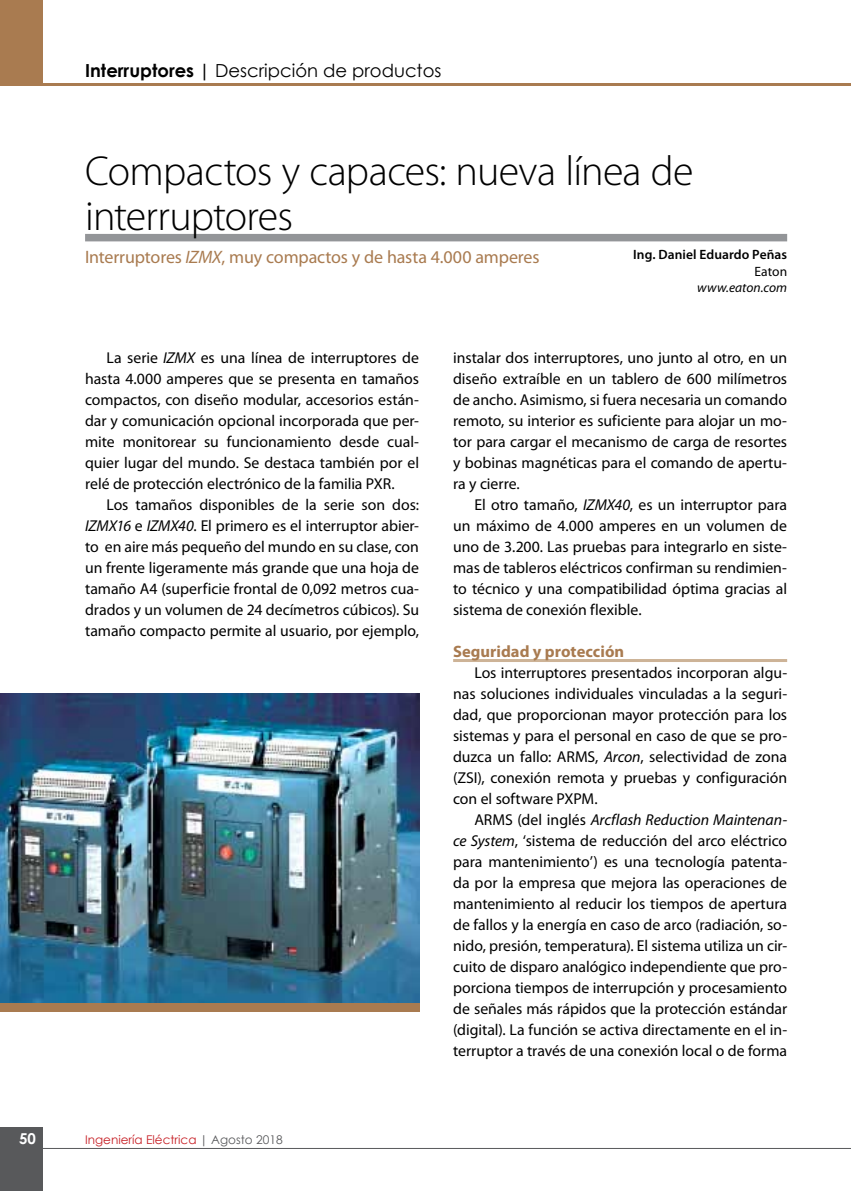
<style>
.page{position:relative;width:851px;height:1191px;background:#fff}
.page>*{position:absolute;margin:0;border:0;box-sizing:border-box;transform-origin:0 0}
.t1{font:300 42px/45px "Myriad Pro";letter-spacing:-.02em;color:#000}
.t2{font:18px "Myriad Pro";letter-spacing:-.01em;color:#a97b50}
.t3{font:18px "Century Gothic";color:#000}
.t4{font:700 16.5px "Myriad Pro";color:#a97b50}
.t5{font:15.75px/21px "Myriad Pro";color:#000;text-align:justify}
.t6{font:700 15px "Century Gothic";color:#fff}
.t7{font:600 13.5px "Myriad Pro";letter-spacing:.005em;color:#000}
.t8{font:italic 13.5px "Myriad Pro";letter-spacing:.005em;color:#000}
.t9{font:13.5px "Myriad Pro";letter-spacing:.005em;color:#000}
.t10{font:12px "Century Gothic";color:#c61d23}
.s1{font-weight:700}
.s2{font-style:italic}
.s3{color:#58595b}
</style>
<div class="page">
<div style="left:0;top:1127px;width:43px;height:64px;background:#58595b"></div>
<hr style="left:0;top:1148px;width:850px;height:1px;background:#58595b">
<div style="left:0;top:0;width:43px;height:85px;background:#a97b50"></div>
<hr style="left:0;top:83px;width:850px;height:2px;background:#a97b50">
<div style="left:85px;top:234px;width:702px;height:7px;background:#939598"></div>
<hr style="left:453px;top:659px;width:334px;height:3px;background:#cdb397">
<img style="left:0;top:693px;width:419px;height:309px">
<div style="left:0;top:1002px;width:419px;height:9px;background:#a97b50"></div>
<p class="t3" style="left:85px;top:57px;width:358px"><span class="s1">Interruptores |</span> Descripción de productos</p>
<h1 class="t1" style="left:85px;top:149px;width:610px">Compactos y capaces: nueva línea de interruptores</h1>
<p class="t2" style="left:85px;top:247px;width:456px">Interruptores <span class="s2">IZMX</span>, muy compactos y de hasta 4.000 amperes</p>
<p class="t7" style="left:633px;top:247px;width:155px">Ing. Daniel Eduardo Peñas</p>
<p class="t9" style="left:754px;top:264px;width:34px">Eaton</p>
<p class="t8" style="left:697px;top:280px;width:91px">www.eaton.com</p>
<p class="t5" style="left:85px;top:348px;width:335px;text-indent:21px">La serie <span class="s2">IZMX</span> es una línea de interruptores de hasta 4.000 amperes que se presenta en tamaños compactos, con diseño modular, accesorios están&shy;dar y comunicación opcional incorporada que per&shy;mite monitorear su funcionamiento desde cual&shy;quier lugar del mundo. Se destaca también por el relé de protección electrónico de la familia PXR.</p>
<p class="t5" style="left:85px;top:495px;width:335px;text-indent:21px">Los tamaños disponibles de la serie son dos:<br><span class="s2">IZMX16</span> e <span class="s2">IZMX40</span>. El primero es el interruptor abier&shy;to en aire más pequeño del mundo en su clase, con un frente ligeramente más grande que una hoja de tamaño A4 (superficie frontal de 0,092 metros cua&shy;drados y un volumen de 24 decímetros cúbicos). Su tamaño compacto permite al usuario, por ejemplo,</p>
<p class="t6" style="left:19px;top:1127px;width:18px">50</p>
<p class="t10" style="left:85px;top:1131px;width:199px">Ingeniería Eléctrica <span class="s3">| Agosto 2018</span></p>
<p class="t5" style="left:453px;top:348px;width:335px">instalar dos interruptores, uno junto al otro, en un diseño extraíble en un tablero de 600 milímetros de ancho. Asimismo, si fuera necesaria un comando remoto, su interior es suficiente para alojar un mo&shy;tor para cargar el mecanismo de carga de resortes y bobinas magnéticas para el comando de apertu&shy;ra y cierre.</p>
<p class="t5" style="left:453px;top:495px;width:335px;text-indent:21px">El otro tamaño, <span class="s2">IZMX40</span>, es un interruptor para un máximo de 4.000 amperes en un volumen de uno de 3.200. Las pruebas para integrarlo en siste&shy;mas de tableros eléctricos confirman su rendimien&shy;to técnico y una compatibilidad óptima gracias al sistema de conexión flexible.</p>
<p class="t4" style="left:453px;top:642px;width:173px">Seguridad y protección</p>
<p class="t5" style="left:453px;top:663px;width:335px;text-indent:21px">Los interruptores presentados incorporan algu&shy;nas soluciones individuales vinculadas a la seguri&shy;dad, que proporcionan mayor protección para los sistemas y para el personal en caso de que se pro&shy;duzca un fallo: ARMS, <span class="s2">Arcon</span>, selectividad de zona (ZSI), conexión remota y pruebas y configuración con el software PXPM.</p>
<p class="t5" style="left:453px;top:810px;width:335px;text-indent:21px">ARMS (del inglés <span class="s2">Arcflash Reduction Maintenan&shy;ce System</span>, ‘sistema de reducción del arco eléctrico para mantenimiento’) es una tecnología patenta&shy;da por la empresa que mejora las operaciones de mantenimiento al reducir los tiempos de apertura de fallos y la energía en caso de arco (radiación, so&shy;nido, presión, temperatura). El sistema utiliza un cir&shy;cuito de disparo analógico independiente que pro&shy;porciona tiempos de interrupción y procesamiento de señales más rápidos que la protección estándar (digital). La función se activa directamente en el in&shy;terruptor a través de una conexión local o de forma</p>
</div>
